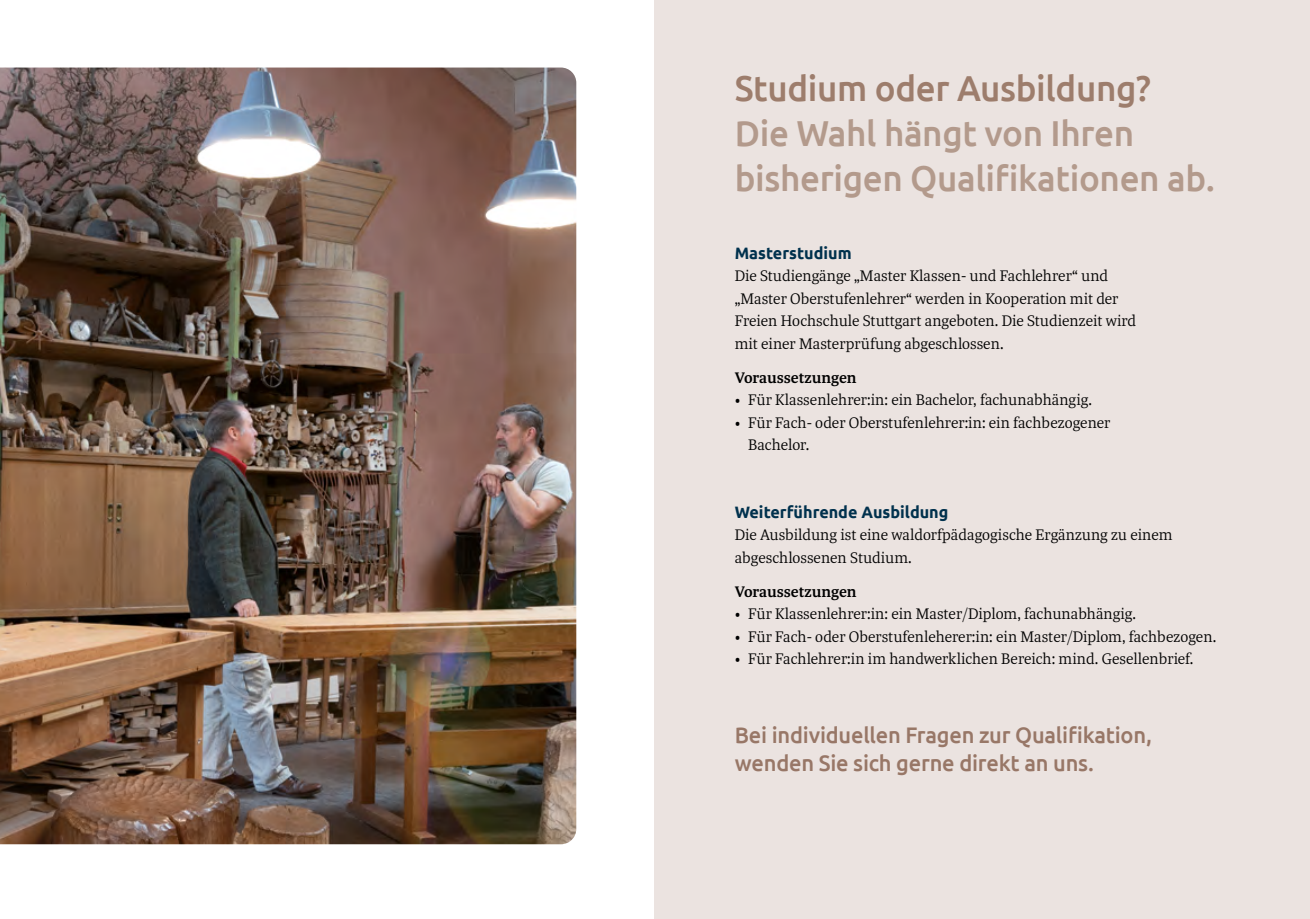
<style>
.page{position:relative;width:1310px;height:919px;background:#fff}
.page>*{position:absolute;margin:0;border:0;box-sizing:border-box;transform-origin:0 0}
.t1{font:500 36px/45px "Ubuntu";letter-spacing:-.01em;color:#b39a8c}
.t2{font:500 36px "Ubuntu";letter-spacing:-.01em;color:#9d7d6c}
.t3{font:500 22.5px/28.5px "Ubuntu";letter-spacing:-.01em;color:#987767}
.t4{font:300 16.5px/22.5px "Tasman";color:#000}
.t5{font:700 16.5px "Ubuntu";color:#00314d}
.t6{font:600 16.5px "Tasman";letter-spacing:-.005em;color:#000}
</style>
<div class="page">
<img style="left:0;top:67px;width:576px;height:777px">
<div style="left:655px;top:0;width:655px;height:918px;background:#ebe3e0"></div>
<h1 class="t2" style="left:735px;top:66px;width:418px">Studium oder Ausbildung?</h1>
<h1 class="t1" style="left:735px;top:110px;width:482px">Die Wahl hängt von Ihren bisherigen Qualifikationen ab.</h1>
<p class="t5" style="left:735px;top:243px;width:118px">Masterstudium</p>
<p class="t4" style="left:735px;top:264px;width:403px">Die Studiengänge „Master Klassen- und Fachlehrer“ und „Master Oberstufenlehrer“ werden in Kooperation mit der Freien Hochschule Stuttgart angeboten. Die Studienzeit wird mit einer Masterprüfung abgeschlossen.</p>
<p class="t6" style="left:735px;top:366px;width:123px">Voraussetzungen</p>
<p class="t4" style="left:735px;top:388px;width:359px">• Für Klassenlehrer:in: ein Bachelor, fachunabhängig.</p>
<p class="t4" style="left:748px;top:411px;width:364px;text-indent:-14px">• Für Fach- oder Oberstufenlehrer:in: ein fachbezogener<br>Bachelor.</p>
<p class="t5" style="left:735px;top:502px;width:215px">Weiterführende Ausbildung</p>
<p class="t4" style="left:735px;top:523px;width:439px">Die Ausbildung ist eine waldorfpädagogische Ergänzung zu einem abgeschlossenen Studium.</p>
<p class="t6" style="left:735px;top:580px;width:123px">Voraussetzungen</p>
<p class="t4" style="left:735px;top:602px;width:403px">• Für Klassenlehrer:in: ein Master/Diplom, fachunabhängig.</p>
<p class="t4" style="left:735px;top:624px;width:483px">• Für Fach- oder Oberstufenleherer:in: ein Master/Diplom, fachbezogen.</p>
<p class="t4" style="left:735px;top:647px;width:460px">• Für Fachlehrer:in im handwerklichen Bereich: mind. Gesellenbrief.</p>
<h2 class="t3" style="left:735px;top:719px;width:419px">Bei individuellen Fragen zur Qualifikation, wenden Sie sich gerne direkt an uns.</h2>
</div>
